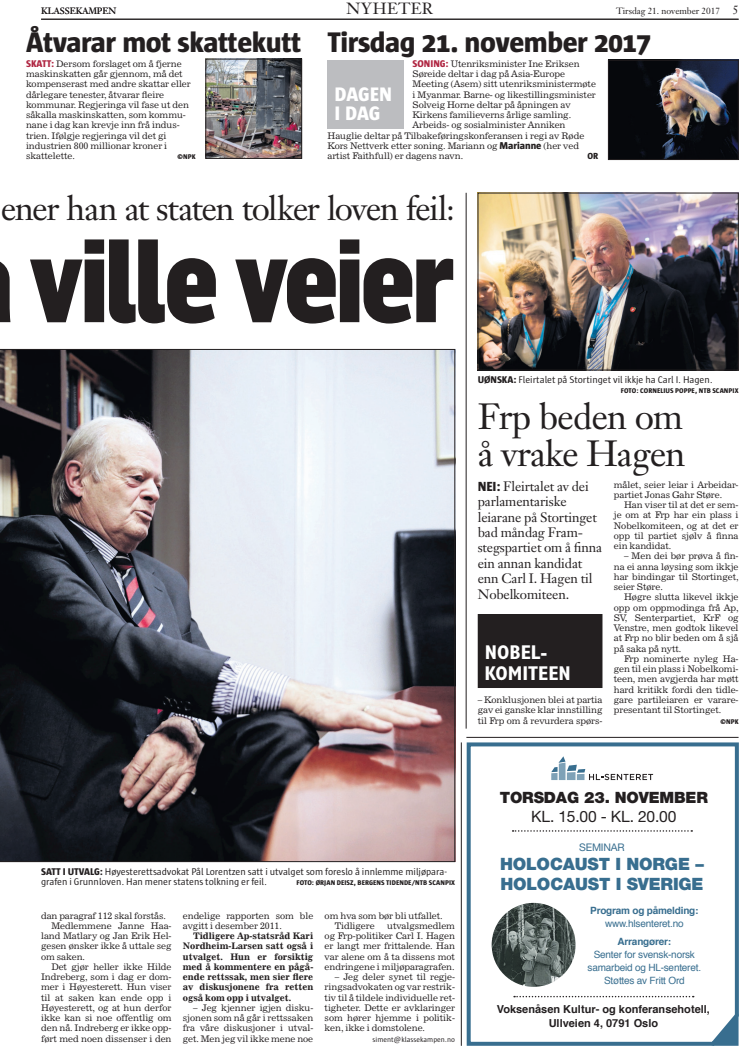
<style>
.page{position:relative;width:740px;height:1049px;background:#fff}
.page>*{position:absolute;margin:0;border:0;box-sizing:border-box;transform-origin:0 0}
.t1{font:116px "Flama Semicondensed Black KK";letter-spacing:-.045em;color:#231f20;scale:.88 1}
.NYH_2_tittel_32{font:36px/37px "Janson Text";letter-spacing:-.025em;color:#231f20}
.t2{font:33.8px "Janson Text";letter-spacing:-.04em;color:#231f20}
.INT_tittel_sak{font:800 29px "Sun";letter-spacing:-.015em;color:#231f20}
.Svartboks_2{font:700 condensed 20px/20.5px "Gill Sans";color:#fff}
.Svartboks_tittel{font:800 20px/19px "Sun";letter-spacing:-.01em;color:#fff}
.t3{font:900 17px/20px "Helvetica Neue";letter-spacing:-.01em;color:#386e8f}
.t4{font:16px "Janson Text";letter-spacing:.02em;color:#231f20}
.t5{font:900 15.6px/18.7px "Helvetica Neue";letter-spacing:-.01em;color:#231f20;text-align:center}
.NYH_2_Ingress{font:13.5px/15.4px "Janson Text";letter-spacing:-.01em;color:#231f20}
.Sideh{font:12px "Janson Text";color:#231f20}
.t6{font:700 11px/14px "Helvetica";color:#231f20;text-align:center}
.t7{font:10.5px "Helvetica Neue";letter-spacing:-.02em;color:#386e8f}
.BIL_bildetekst{font:10px/10.2px "Sun";letter-spacing:-.005em;color:#231f20}
.t8{font:10px/13px "Helvetica";letter-spacing:-.02em;color:#386e8f;text-align:center}
.t9{font:700 10px/13px "Helvetica";letter-spacing:-.02em;color:#386e8f;text-align:center}
.Tekst_innrykk{font:9px/10.3px "News 702 BT";letter-spacing:-.005em;color:#231f20;text-align:justify}
.INT_Tekst_start_loft{font:9px/10.3px "News 702 BT";letter-spacing:-.005em;color:#231f20}
.Tekst_innrykk-2{font:700 9px/10.3px "News 702 BT";letter-spacing:-.005em;color:#231f20;text-align:justify}
.Tekst_start{font:9px/10.3px "News 702 BT";letter-spacing:-.005em;color:#231f20;text-align:justify}
.Datoh{font:9px "Janson Text";letter-spacing:-.005em;color:#231f20}
.INT_Tekst_start_loft-2{font:800 9px "Sun";color:#231f20}
.BYL_epost{font:7.5px "Sun";color:#231f20}
.BIL_bildetekst-2{font:800 7px "Sun Nordland";letter-spacing:.01em;color:#231f20}
.INT_Tekst_start_loft-3{font:800 7px "Sun Nordland";color:#231f20}
.Tekst_innrykk-3{font:800 7px "Sun Nordland";color:#231f20}
.s1{font-family:"Sun";font-weight:800;font-size:10px;color:#b02743}
.s2{font-family:"Sun";font-weight:800;font-size:10.2px}
.s3{font-weight:800}
.s4{font-family:"Sun";font-weight:800}
.s5{font-weight:400}
.s6{font-weight:700}
</style>
<div class="page">
<hr style="left:41px;top:19px;width:697px;height:1px;background:#231f20">
<img style="left:610px;top:62px;width:126px;height:96px">
<div style="left:608px;top:60px;width:130px;height:100px;border:1px solid #231f20"></div>
<div style="left:327px;top:60px;width:77px;height:68px;background:#bcbdc0"></div>
<img style="left:208px;top:61px;width:92px;height:96px">
<div style="left:206px;top:59px;width:96px;height:100px;border:1px solid #231f20"></div>
<div style="left:478px;top:614px;width:124px;height:74px;background:#231f20"></div>
<img style="left:480px;top:195px;width:256px;height:173px">
<div style="left:478px;top:193px;width:260px;height:177px;border:1px solid #231f20"></div>
<svg style="left:466px;top:742px;width:272px;height:304px"></svg>
<svg style="left:712px;top:1013px;width:26px;height:33px"></svg>
<svg style="left:513px;top:830px;width:179px;height:2px"></svg>
<svg style="left:514px;top:996px;width:180px;height:1px"></svg>
<svg style="left:551px;top:756px;width:102px;height:24px"></svg>
<img style="left:492px;top:903px;width:84px;height:84px;border-radius:42px">
<img style="left:0;top:349px;width:455px;height:513px">
<hr style="left:461px;top:742px;width:1px;height:304px;background:#231f20">
<hr style="left:466px;top:737px;width:272px;height:1px;background:#231f20">
<hr style="left:466px;top:193px;width:1px;height:536px;background:#231f20">
<p class="Datoh" style="left:41px;top:5px;width:77px">KLASSEKAMPEN</p>
<h3 class="t4" style="left:346px;top:-2px;width:88px">NYHETER</h3>
<p class="Datoh" style="left:616px;top:5px;width:105px">Tirsdag 21. november 2017</p>
<p class="Sideh" style="left:732px;top:2px;width:8px">5</p>
<p class="INT_tittel_sak" style="left:26px;top:25px;width:277px">Åtvarar mot skattekutt</p>
<p class="INT_Tekst_start_loft" style="left:26px;top:58px;width:166px"><span class="s1">SKATT:</span> Dersom forslaget om å fjerne maskinskatten går gjennom, må det kompenserast med andre skattar eller dårlegare tenester, åtvarar fleire kommunar. Regjeringa vil fase ut den såkalla maskinskatten, som kommu&shy;nane i dag kan krevje inn frå indus&shy;trien. Ifølgje regjeringa vil det gi industrien 800 millionar kroner i skattelette.</p>
<p class="INT_Tekst_start_loft-3" style="left:178px;top:153px;width:19px">©NPK</p>
<p class="INT_tittel_sak" style="left:327px;top:25px;width:325px">Tirsdag 21. november 2017</p>
<p class="Svartboks_tittel" style="left:334px;top:85px;width:59px">DAGEN<br>I DAG</p>
<p class="INT_Tekst_start_loft" style="left:412px;top:58px;width:169px"><span class="s1">SONING:</span> Utenriksminister Ine Eriksen</p>
<p class="INT_Tekst_start_loft" style="left:412px;top:69px;width:154px">Søreide deltar i dag på Asia-Europe</p>
<p class="INT_Tekst_start_loft" style="left:412px;top:79px;width:185px">Meeting (Asem) sitt utenriksministermøte</p>
<p class="INT_Tekst_start_loft" style="left:412px;top:89px;width:185px">i Myanmar. Barne- og likestillingsminister</p>
<p class="INT_Tekst_start_loft" style="left:412px;top:99px;width:160px">Solveig Horne deltar på åpningen av</p>
<p class="INT_Tekst_start_loft" style="left:412px;top:110px;width:160px">Kirkens familieverns årlige samling.</p>
<p class="INT_Tekst_start_loft" style="left:412px;top:120px;width:155px">Arbeids- og sosialminister Anniken</p>
<p class="INT_Tekst_start_loft" style="left:327px;top:130px;width:258px">Hauglie deltar på Tilbakeføringskonferansen i regi av Røde</p>
<p class="INT_Tekst_start_loft" style="left:327px;top:140px;width:253px">Kors Nettverk etter soning. Mariann og <span class="s2">Marianne</span> (her ved</p>
<p class="INT_Tekst_start_loft" style="left:327px;top:151px;width:137px">artist Faithfull) er dagens navn.</p>
<p class="INT_Tekst_start_loft-2" style="left:587px;top:151px;width:12px">OR</p>
<h3 class="t2" style="left:1px;top:187px;width:456px">ener han at staten tolker loven feil:</h3>
<h1 class="t1" style="left:29px;top:204px;width:485px">ville veier</h1>
<p class="BIL_bildetekst" style="left:478px;top:375px;width:236px"><span class="s3">UØNSKA:</span> Fleirtalet på Stortinget vil ikkje ha Carl I. Hagen.</p>
<p class="BIL_bildetekst-2" style="left:621px;top:387px;width:119px">FOTO: CORNELIUS POPPE, NTB SCANPIX</p>
<p class="NYH_2_tittel_32" style="left:478px;top:397px;width:209px">Frp beden om å vrake Hagen</p>
<p class="NYH_2_Ingress" style="left:478px;top:478px;width:126px"><span class="s4">NEI:</span> Fleirtalet av dei parlamentariske leiarane på Stortinget bad måndag Fram&shy;stegspartiet om å finna ein annan kandidat enn Carl I. Hagen til<br>Nobelkomiteen.</p>
<p class="Svartboks_2" style="left:485px;top:642px;width:88px">NOBEL-<br>KOMITEEN</p>
<p class="Tekst_start" style="left:478px;top:694px;width:126px">– Konklusjonen blei at partia gav ei ganske klar innstilling til Frp om å revurdera spørs-</p>
<p class="Tekst_start" style="left:614px;top:479px;width:126px">målet, seier leiar i Arbeidar&shy;partiet Jonas Gahr Støre.</p>
<p class="Tekst_innrykk" style="left:614px;top:499px;width:126px;text-indent:10px">Han viser til at det er sem&shy;je om at Frp har ein plass i Nobelkomiteen, og at det er opp til partiet sjølv å finna ein kandidat.</p>
<p class="Tekst_innrykk" style="left:614px;top:551px;width:126px;text-indent:10px">– Men dei bør prøva å fin&shy;na ei anna løysing som ikkje har bindingar til Stortinget, seier Støre.</p>
<p class="Tekst_innrykk" style="left:614px;top:592px;width:126px;text-indent:10px">Høgre slutta likevel ikkje opp om oppmodinga frå Ap, SV, Senterpartiet, KrF og Venstre, men godtok likevel at Frp no blir beden om å sjå på saka på nytt.</p>
<p class="Tekst_innrykk" style="left:614px;top:653px;width:126px;text-indent:10px">Frp nominerte nyleg Ha&shy;gen til ein plass i Nobelkomi&shy;teen, men avgjerda har møtt hard kritikk fordi den tidle&shy;gare partileiaren er varare&shy;presentant til Stortinget.</p>
<p class="Tekst_innrykk-3" style="left:720px;top:717px;width:19px">©NPK</p>
<p class="BIL_bildetekst" style="left:41px;top:866px;width:407px"><span class="s3">SATT I UTVALG:</span> Høyesterettsadvokat Pål Lorentzen satt i utvalget som foreslo å innlemme miljøpara&shy;grafen i Grunnloven. Han mener statens tolkning er feil.</p>
<p class="BIL_bildetekst-2" style="left:296px;top:878px;width:160px">FOTO: ØRJAN DEISZ, BERGENS TIDENDE/NTB SCANPIX</p>
<p class="Tekst_start" style="left:41px;top:910px;width:126px">dan paragraf 112 skal forstås.</p>
<p class="Tekst_innrykk" style="left:41px;top:920px;width:132px;text-indent:10px">Medlemmene Janne Haa&shy;land Matlary og Jan Erik Hel&shy;gesen ønsker ikke å uttale seg om saken.</p>
<p class="Tekst_innrykk" style="left:41px;top:961px;width:132px;text-indent:10px">Det gjør heller ikke Hilde Indreberg, som i dag er dom&shy;mer i Høyesterett. Hun viser til at saken kan ende opp i Høyesterett, og at hun derfor ikke kan si noe offentlig om den nå. Indreberg er ikke opp&shy;ført med noen dissenser i den</p>
<p class="Tekst_innrykk" style="left:183px;top:910px;width:132px">endelige rapporten som ble avgitt i desember 2011.</p>
<p class="Tekst_innrykk-2" style="left:183px;top:930px;width:132px;text-indent:10px">Tidligere Ap-statsråd Kari Nordheim-Larsen satt også i utvalget. Hun er forsiktig med å kommentere en pågå&shy;ende rettssak, men sier flere av diskusjonene fra retten også kom opp i utvalget.</p>
<p class="Tekst_innrykk" style="left:183px;top:1002px;width:132px;text-indent:10px">– Jeg kjenner igjen disku&shy;sjonen som nå går i rettssaken fra våre diskusjoner i utval&shy;get. Men jeg vil ikke mene noe</p>
<p class="Tekst_innrykk" style="left:325px;top:910px;width:120px">om hva som bør bli utfallet.</p>
<p class="Tekst_innrykk" style="left:335px;top:920px;width:41px">Tidligere</p>
<p class="Tekst_innrykk" style="left:325px;top:920px;width:132px;text-indent:63px">utvalgsmedlem og Frp-politiker Carl I. Hagen er langt mer frittalende. Han var alene om å ta dissens mot endringene i miljøparagrafen.</p>
<p class="Tekst_innrykk" style="left:325px;top:971px;width:132px;text-indent:10px">– Jeg deler synet til regje&shy;ringsadvokaten og var restrik&shy;tiv til å tildele individuelle ret&shy;tigheter. Dette er avklaringer som hører hjemme i politik&shy;ken, ikke i domstolene.</p>
<p class="BYL_epost" style="left:372px;top:1035px;width:84px">siment@klassekampen.no</p>
<p class="t5" style="left:500px;top:788px;width:210px">TORSDAG 23. NOVEMBER<br><span class="s5">KL. 15.00 - KL. 20.00</span></p>
<p class="t7" style="left:579px;top:841px;width:47px">SEMINAR</p>
<p class="t3" style="left:500px;top:854px;width:205px">HOLOCAUST I NORGE –<br>HOLOCAUST I SVERIGE</p>
<p class="t9" style="left:590px;top:904px;width:110px">Program og påmelding: <span class="s5">www.hlsenteret.no</span></p>
<p class="t8" style="left:587px;top:935px;width:115px"><span class="s6">Arrangører:<br></span>Senter for svensk-norsk samarbeid og HL-senteret.<br>Støttes av Fritt Ord</p>
<p class="t6" style="left:497px;top:1002px;width:215px">Voksenåsen Kultur- og konferansehotell,<br>Ullveien 4, 0791 Oslo</p>
</div>
